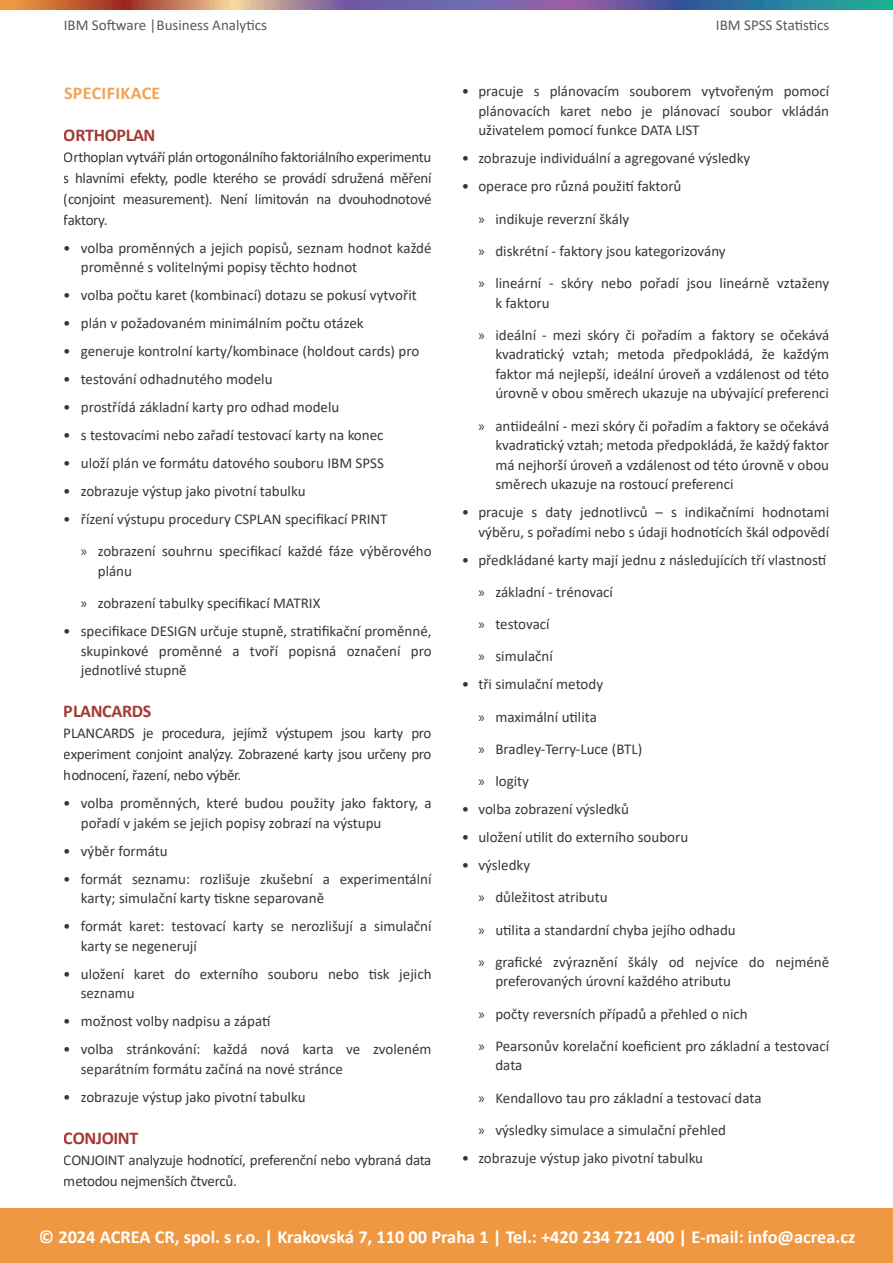
<style>
.page{position:relative;width:893px;height:1263px;background:#fff}
.page>*{position:absolute;margin:0;border:0;box-sizing:border-box;transform-origin:0 0}
.t1{font:700 18.3px "Calibri";color:#fff}
.t2{font:700 18px "Calibri";letter-spacing:-.02em;color:#9a221f}
.t3{font:700 18px "Calibri";letter-spacing:.02em;color:#f09841}
.t4{font:15px/32.2px "Calibri";color:#231f20}
.t5{font:15px/21px "Calibri";letter-spacing:-.02em;color:#231f20}
.t6{font:15px "Calibri";color:#57585a}
.s1{font-family:"Myriad Pro"}
</style>
<div class="page">
<div style="left:0;top:1209px;width:893px;height:54px;background:#f09841"></div>
<svg style="left:0;top:0;width:893px;height:9px;background:#7f7389"></svg>
<p class="t6" style="left:64px;top:14px;width:205px">IBM Software |Business Analytics</p>
<p class="t6" style="left:716px;top:14px;width:115px">IBM SPSS Statistics</p>
<p class="t3" style="left:64px;top:80px;width:98px">SPECIFIKACE</p>
<p class="t2" style="left:64px;top:122px;width:93px">ORTHOPLAN</p>
<p class="t4" style="left:64px;top:146px;width:369px;line-height:21px;text-align:justify">Orthoplan vytváří plán ortogonálního faktoriálního experimentu s hlavními efekty, podle kterého se provádí sdružená měření (conjoint measurement). Není limitován na dvouhodnotové faktory.</p>
<p class="t4" style="left:81px;top:237px;width:352px;line-height:19.5px;text-indent:-17px">• volba proměnných a jejich popisů, seznam hodnot každé proměnné s volitelnými popisy těchto hodnot</p>
<p class="t4" style="left:64px;top:279px;width:354px">• volba počtu karet (kombinací) dotazu se pokusí vytvořit</p>
<p class="t4" style="left:64px;top:307px;width:301px">• plán v požadovaném minimálním počtu otázek</p>
<p class="t4" style="left:64px;top:335px;width:357px">• generuje kontrolní karty/kombinace (holdout cards) pro</p>
<p class="t4" style="left:64px;top:363px;width:210px">• testování odhadnutého modelu</p>
<p class="t4" style="left:64px;top:391px;width:277px">• prostřídá základní karty pro odhad modelu</p>
<p class="t4" style="left:64px;top:419px;width:321px">• s testovacími nebo zařadí testovací karty na konec</p>
<p class="t4" style="left:64px;top:447px;width:322px">• uloží plán ve formátu datového souboru IBM SPSS</p>
<p class="t4" style="left:64px;top:475px;width:243px">• zobrazuje výstup jako pivotní tabulku</p>
<p class="t4" style="left:81px;top:503px;width:352px;text-indent:-17px">• řízení výstupu procedury CSPLAN specifikací PRINT<br><span class="s1">»</span> zobrazení souhrnu specifikací každé fáze výběrového</p>
<p class="t4" style="left:81px;top:554px;width:241px;text-indent:17px">plánu<br><span class="s1">»</span> zobrazení tabulky specifikací MATRIX</p>
<p class="t4" style="left:81px;top:621px;width:352px;line-height:19.5px;text-align:justify;text-indent:-17px">• specifikace DESIGN určuje stupně, stratifikační proměnné, skupinkové proměnné a tvoří popisná označení pro jednotlivé stupně</p>
<p class="t2" style="left:64px;top:698px;width:89px">PLANCARDS</p>
<p class="t4" style="left:64px;top:722px;width:369px;line-height:21px;text-align:justify">PLANCARDS je procedura, jejímž výstupem jsou karty pro experiment conjoint analýzy. Zobrazené karty jsou určeny pro hodnocení, řazení, nebo výběr.</p>
<p class="t4" style="left:81px;top:793px;width:352px;line-height:19.5px;text-indent:-17px">• volba proměnných, které budou použity jako faktory, a pořadí v jakém se jejich popisy zobrazí na výstupu</p>
<p class="t4" style="left:64px;top:834px;width:105px">• výběr formátu</p>
<p class="t4" style="left:81px;top:869px;width:352px;line-height:19.5px;text-indent:-17px">• formát seznamu: rozlišuje zkušební a experimentální karty; simulační karty tiskne separovaně</p>
<p class="t4" style="left:81px;top:916px;width:352px;line-height:19.5px;text-indent:-17px">• formát karet: testovací karty se nerozlišují a simulační karty se negenerují</p>
<p class="t4" style="left:81px;top:964px;width:352px;line-height:19.5px;text-indent:-17px">• uložení karet do externího souboru nebo tisk jejich seznamu</p>
<p class="t4" style="left:64px;top:1005px;width:208px">• možnost volby nadpisu a zápatí</p>
<p class="t4" style="left:81px;top:1039px;width:352px;line-height:19.5px;text-indent:-17px">• volba stránkování: každá nová karta ve zvoleném separátním formátu začíná na nové stránce</p>
<p class="t4" style="left:64px;top:1080px;width:243px">• zobrazuje výstup jako pivotní tabulku</p>
<p class="t2" style="left:64px;top:1125px;width:76px">CONJOINT</p>
<p class="t5" style="left:64px;top:1149px;width:369px">CONJOINT analyzuje hodnotící, preferenční nebo vybraná data metodou nejmenších čtverců.</p>
<p class="t4" style="left:478px;top:81px;width:352px;line-height:19.5px;text-align:justify;text-indent:-17px">• pracuje s plánovacím souborem vytvořeným pomocí plánovacích karet nebo je plánovací soubor vkládán uživatelem pomocí funkce DATA LIST</p>
<p class="t4" style="left:461px;top:142px;width:291px">• zobrazuje individuální a agregované výsledky</p>
<p class="t4" style="left:478px;top:170px;width:352px;text-indent:-17px">• operace pro různá použití faktorů<br><span class="s1">»</span> indikuje reverzní škály<br><span class="s1">»</span> diskrétní ‐ faktory jsou kategorizovány<br><span class="s1">»</span> lineární ‐ skóry nebo pořadí jsou lineárně vztaženy</p>
<p class="t4" style="left:478px;top:286px;width:352px;text-indent:17px">k faktoru<br><span class="s1">»</span> ideální ‐ mezi skóry či pořadím a faktory se očekává</p>
<p class="t4" style="left:495px;top:344px;width:335px;line-height:19.5px;text-align:justify">kvadratický vztah; metoda předpokládá, že každým faktor má nejlepší, ideální úroveň a vzdálenost od této úrovně v obou směrech ukazuje na ubývající preferenci</p>
<p class="t4" style="left:495px;top:415px;width:335px;line-height:19.5px;text-align:justify;text-indent:-17px"><span class="s1">»</span> antiideální ‐ mezi skóry či pořadím a faktory se očekává kvadratický vztah; metoda předpokládá, že každý faktor má nejhorší úroveň a vzdálenost od této úrovně v obou směrech ukazuje na rostoucí preferenci</p>
<p class="t4" style="left:461px;top:502px;width:369px;line-height:19.5px;text-align:right">• pracuje s daty jednotlivců – s indikačními hodnotami výběru, s pořadími nebo s údaji hodnotících škál odpovědí</p>
<p class="t4" style="left:478px;top:543px;width:349px;text-indent:-17px">• předkládané karty mají jednu z následujících tří vlastností <span class="s1">»</span> základní ‐ trénovací<br><span class="s1">»</span> testovací<br><span class="s1">»</span> simulační</p>
<p class="t4" style="left:478px;top:668px;width:165px;text-indent:-17px">• tři simulační metody<br><span class="s1">»</span> maximální utilita<br><span class="s1">»</span> Bradley‐Terry‐Luce (BTL) <span class="s1">»</span> logity</p>
<p class="t4" style="left:461px;top:793px;width:169px">• volba zobrazení výsledků</p>
<p class="t4" style="left:461px;top:821px;width:228px">• uložení utilit do externího souboru</p>
<p class="t4" style="left:478px;top:849px;width:352px;text-indent:-17px">• výsledky<br><span class="s1">»</span> důležitost atributu<br><span class="s1">»</span> utilita a standardní chyba jejího odhadu<br><span class="s1">»</span> grafické zvýraznění škály od nejvíce do nejméně</p>
<p class="t4" style="left:478px;top:965px;width:352px;text-indent:17px">preferovaných úrovní každého atributu<br><span class="s1">»</span> počty reversních případů a přehled o nich<br><span class="s1">»</span> Pearsonův korelační koeficient pro základní a testovací</p>
<p class="t4" style="left:478px;top:1049px;width:285px;text-indent:17px">data<br><span class="s1">»</span> Kendallovo tau pro základní a testovací data <span class="s1">»</span> výsledky simulace a simulační přehled</p>
<p class="t4" style="left:461px;top:1141px;width:243px">• zobrazuje výstup jako pivotní tabulku</p>
<p class="t1" style="left:39px;top:1224px;width:818px">© 2024 ACREA CR, spol. s r.o. | Krakovská 7, 110 00 Praha 1 | Tel.: +420 234 721 400 | E-mail: info@acrea.cz</p>
</div>
